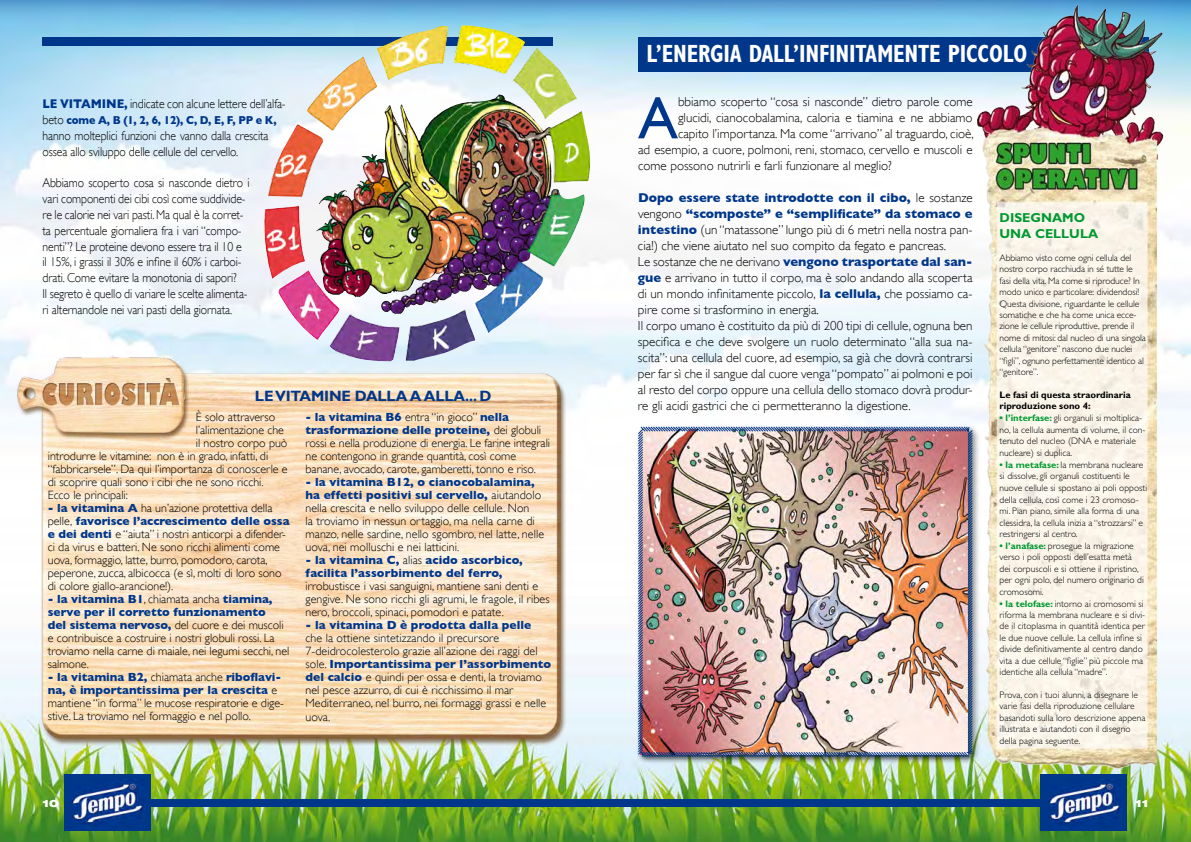
<style>
.page{position:relative;width:1191px;height:842px;background:#fff}
.page>*{position:absolute;margin:0;border:0;box-sizing:border-box;transform-origin:0 0}
.t1{font:59.9px "Gill Sans";color:#00378b}
.t2{font:700 condensed 25px "Gill Sans Std";letter-spacing:-.01em;color:#fff;scale:.9 1}
.t3{font:700 15px "Gill Sans Std";letter-spacing:-.01em;color:#00378b}
.t4{font:300 13px/16px "Gill Sans";color:#000}
.t5{font:700 13px/16px "Gill Sans Std";color:#009930}
.t6{font:300 12.9px/15.8px "Gill Sans";letter-spacing:-.01em;color:#000;scale:.91 1}
.t7{font:300 12px/13px "Gill Sans";letter-spacing:-.005em;color:#000}
.t8{font:700 12px/13px "Gill Sans";letter-spacing:.005em;color:#00378b}
.t9{font:700 11.7px "Gill Sans";letter-spacing:-.01em;color:#00378b;scale:.91 1}
.t10{font:900 expanded 10px "Helvetica Neue LT Std";color:#fff}
.t11{font:300 9.5px/11.4px "Gill Sans Std";color:#000}
.t12{font:700 9.5px/11.4px "Gill Sans Std";color:#000}
.s1{font-weight:700;color:#00378b}
.s2{font-weight:300;font-size:12.9px;color:#000}
.s3{font-weight:300;color:#000}
.s4{font-weight:700;color:#009930}
</style>
<div class="page">
<img style="left:0;top:0;width:1191px;height:842px">
<div style="left:638px;top:37px;width:510px;height:34px;background:#00378b"></div>
<div style="left:635px;top:424px;width:345px;height:341px;background:#000;opacity:.75"></div>
<img style="left:637px;top:426px;width:314px;height:332px">
<div style="left:43px;top:37px;width:510px;height:9px;background:#00378b"></div>
<img style="left:951px;top:0;width:215px;height:778px">
<div style="left:1040px;top:775px;width:87px;height:56px;background:#00378b"></div>
<div style="left:138px;top:799px;width:913px;height:7px;background:#00378b"></div>
<img style="left:1048px;top:779px;width:73px;height:49px">
<div style="left:64px;top:775px;width:86px;height:56px;background:#00378b"></div>
<img style="left:71px;top:779px;width:73px;height:49px">
<img style="left:10px;top:340px;width:575px;height:410px">
<img style="left:306px;top:25px;width:271px;height:272px">
<p class="t6" style="left:43px;top:96px;width:269px"><span class="s1">LE VITAMINE,</span> indicate con alcune lettere dell’alfa-</p>
<p class="t9" style="left:43px;top:113px;width:259px"><span class="s2">beto</span> come A, B (1, 2, 6, 12), C, D, E, F, PP e K,</p>
<p class="t6" style="left:43px;top:128px;width:250px">hanno molteplici funzioni che vanno dalla crescita ossea allo sviluppo delle cellule del cervello.</p>
<p class="t6" style="left:43px;top:175px;width:229px">Abbiamo scoperto cosa si nasconde dietro i vari componenti dei cibi così come suddivide&shy;re le calorie nei vari pasti. Ma qual è la corret&shy;ta percentuale giornaliera fra i vari “compo&shy;nenti”? Le proteine devono essere tra il 10 e<br>il 15%, i grassi il 30% e infine il 60% i carboi&shy;drati. Come evitare la monotonia di sapori?<br>Il segreto è quello di variare le scelte alimenta&shy;ri alternandole nei vari pasti della giornata.</p>
<p class="t3" style="left:255px;top:387px;width:238px">LE VITAMINE DALLA A ALLA... D</p>
<p class="t7" style="left:196px;top:410px;width:81px">È solo attraverso</p>
<p class="t7" style="left:196px;top:423px;width:90px">l’alimentazione che</p>
<p class="t7" style="left:196px;top:436px;width:93px">il nostro corpo può</p>
<p class="t7" style="left:48px;top:449px;width:222px">introdurre le vitamine: non è in grado, infatti, di</p>
<p class="t7" style="left:48px;top:462px;width:241px">“fabbricarsele”. Da qui l’importanza di conoscerle e</p>
<p class="t7" style="left:48px;top:475px;width:217px">di scoprire quali sono i cibi che ne sono ricchi.</p>
<p class="t7" style="left:48px;top:488px;width:82px">Ecco le principali:</p>
<p class="t7" style="left:48px;top:501px;width:243px"><span class="s1">- la vitamina A</span> ha un’azione protettiva della pelle, <span class="s1">favorisce l’accrescimento delle ossa e dei denti</span> e “aiuta” i nostri anticorpi a difender&shy;ci da virus e batteri. Ne sono ricchi alimenti come uova, formaggio, latte, burro, pomodoro, carota, peperone, zucca, albicocca (e sì, molti di loro sono di colore giallo-arancione!).</p>
<p class="t7" style="left:48px;top:592px;width:243px"><span class="s1">- la vitamina B1</span>, chiamata ancha <span class="s1">tiamina, serve per il corretto funzionamento<br>del sistema nervoso,</span> del cuore e dei muscoli e contribuisce a costruire i nostri globuli rossi. La troviamo nella carne di maiale, nei legumi secchi, nel salmone.</p>
<p class="t7" style="left:48px;top:670px;width:237px"><span class="s1">- la vitamina B2,</span> chiamata anche <span class="s1">riboflavi&shy;na, è importantissima per la crescita</span> e mantiene “in forma” le mucose respiratorie e dige&shy;stive. La troviamo nel formaggio e nel pollo.</p>
<p class="t7" style="left:305px;top:410px;width:246px"><span class="s1">- la vitamina B6</span> entra “in gioco” <span class="s1">nella trasformazione delle proteine,</span> dei globuli rossi e nella produzione di energia. Le farine integrali ne contengono in grande quantità, così come banane, avocado, carote, gamberetti, tonno e riso.</p>
<p class="t7" style="left:305px;top:475px;width:240px"><span class="s1">- la vitamina B12, o cianocobalamina, ha effetti positivi sul cervello,</span> aiutandolo nella crescita e nello sviluppo delle cellule. Non<br>la troviamo in nessun ortaggio, ma nella carne di manzo, nelle sardine, nello sgombro, nel latte, nelle uova, nei molluschi e nei latticini.</p>
<p class="t8" style="left:305px;top:553px;width:219px">- la vitamina C, <span class="s3">alias</span> acido ascorbico, facilita l’assorbimento del ferro,</p>
<p class="t7" style="left:305px;top:579px;width:246px">irrobustisce i vasi sanguigni, mantiene sani denti e gengive. Ne sono ricchi gli agrumi, le fragole, il ribes nero, broccoli, spinaci, pomodori e patate.</p>
<p class="t8" style="left:305px;top:618px;width:227px">- la vitamina D è prodotta dalla pelle</p>
<p class="t7" style="left:305px;top:631px;width:247px">che la ottiene sintetizzando il precursore 7-deidrocolesterolo grazie all’azione dei raggi del sole. <span class="s1">Importantissima per l’assorbimento del calcio</span> e quindi per ossa e denti, la troviamo nel pesce azzurro, di cui è ricchissimo il mar Mediterraneo, nel burro, nei formaggi grassi e nelle uova.</p>
<h2 class="t2" style="left:646px;top:38px;width:424px">L’ENERGIA DALL’INFINITAMENTE PICCOLO</h2>
<h1 class="t1" style="left:638px;top:83px;width:41px">A</h1>
<p class="t4" style="left:678px;top:94px;width:296px">bbiamo scoperto “cosa si nasconde” dietro parole come</p>
<p class="t4" style="left:678px;top:110px;width:296px">glucidi, cianocobalamina, caloria e tiamina e ne abbiamo</p>
<p class="t4" style="left:678px;top:126px;width:297px">capito l’importanza. Ma come “arrivano” al traguardo, cioè,</p>
<p class="t4" style="left:638px;top:142px;width:336px">ad esempio, a cuore, polmoni, reni, stomaco, cervello e muscoli e</p>
<p class="t4" style="left:638px;top:158px;width:255px">come possono nutrirli e farli funzionare al meglio?</p>
<p class="t4" style="left:638px;top:190px;width:336px"><span class="s1">Dopo essere state introdotte con il cibo,</span> le sostanze vengono <span class="s1">“scomposte” e “semplificate” da stomaco e intestino</span> (un “matassone” lungo più di 6 metri nella nostra pan&shy;cia!) che viene aiutato nel suo compito da fegato e pancreas.<br>Le sostanze che ne derivano <span class="s1">vengono trasportate dal san&shy;gue</span> e arrivano in tutto il corpo, ma è solo andando alla scoperta di un mondo infinitamente piccolo, <span class="s1">la cellula,</span> che possiamo ca&shy;pire come si trasformino in energia.<br>Il corpo umano è costituito da più di 200 tipi di cellule, ognuna ben specifica e che deve svolgere un ruolo determinato “alla sua na&shy;scita”: una cellula del cuore, ad esempio, sa già che dovrà contrarsi per far sì che il sangue dal cuore venga “pompato” ai polmoni e poi al resto del corpo oppure una cellula dello stomaco dovrà produr&shy;re gli acidi gastrici che ci permetteranno la digestione.</p>
<p class="t5" style="left:999px;top:209px;width:100px">DISEGNAMO<br>UNA CELLULA</p>
<p class="t11" style="left:999px;top:252px;width:148px">Abbiamo visto come ogni cellula del nostro corpo racchiuda in sé tutte le fasi della vita. Ma come si riproduce? In modo unico e particolare: dividendosi!<br>Questa divisione, riguardante le cellule somatiche e che ha come unica ecce&shy;zione le cellule riproduttive, prende il nome di mitosi: dal nucleo di una singola cellula “genitore” nascono due nuclei “figli”, ognuno perfettamente identico al “genitore”.</p>
<p class="t12" style="left:999px;top:389px;width:133px">Le fasi di questa straordinaria riproduzione sono 4:</p>
<p class="t11" style="left:999px;top:413px;width:147px"><span class="s4">• l’interfase:</span> gli organuli si moltiplica&shy;no, la cellula aumenta di volume, il con&shy;tenuto del nucleo (DNA e materiale nucleare) si duplica.</p>
<p class="t11" style="left:999px;top:459px;width:149px"><span class="s4">• la metafase:</span> la membrana nucleare si dissolve, gli organuli costituenti le nuove cellule si spostano ai poli opposti della cellula, così come i 23 cromoso&shy;mi. Pian piano, simile alla forma di una clessidra, la cellula inizia a “strozzarsi” e restringersi al centro.</p>
<p class="t11" style="left:999px;top:540px;width:146px"><span class="s4">• l’anafase:</span> prosegue la migrazione verso i poli opposti dell’esatta metà dei corpuscoli e si ottiene il ripristino, per ogni polo, del numero originario di cromosomi.</p>
<p class="t11" style="left:999px;top:598px;width:147px"><span class="s4">• la telofase:</span> intorno ai cromosomi si riforma la membrana nucleare e si divi&shy;de il citoplasma in quantità identica per le due nuove cellule. La cellula infine si divide definitivamente al centro dando vita a due cellule “figlie” più piccole ma identiche alla cellula “madre”.</p>
<p class="t11" style="left:999px;top:689px;width:147px">Prova, con i tuoi alunni, a disegnare le varie fasi della riproduzione cellulare basandoti sulla loro descrizione appena illustrata e aiutandoti con il disegno della pagina seguente.</p>
<p class="t10" style="left:43px;top:796px;width:18px">10</p>
<p class="t10" style="left:1135px;top:796px;width:15px">11</p>
</div>
